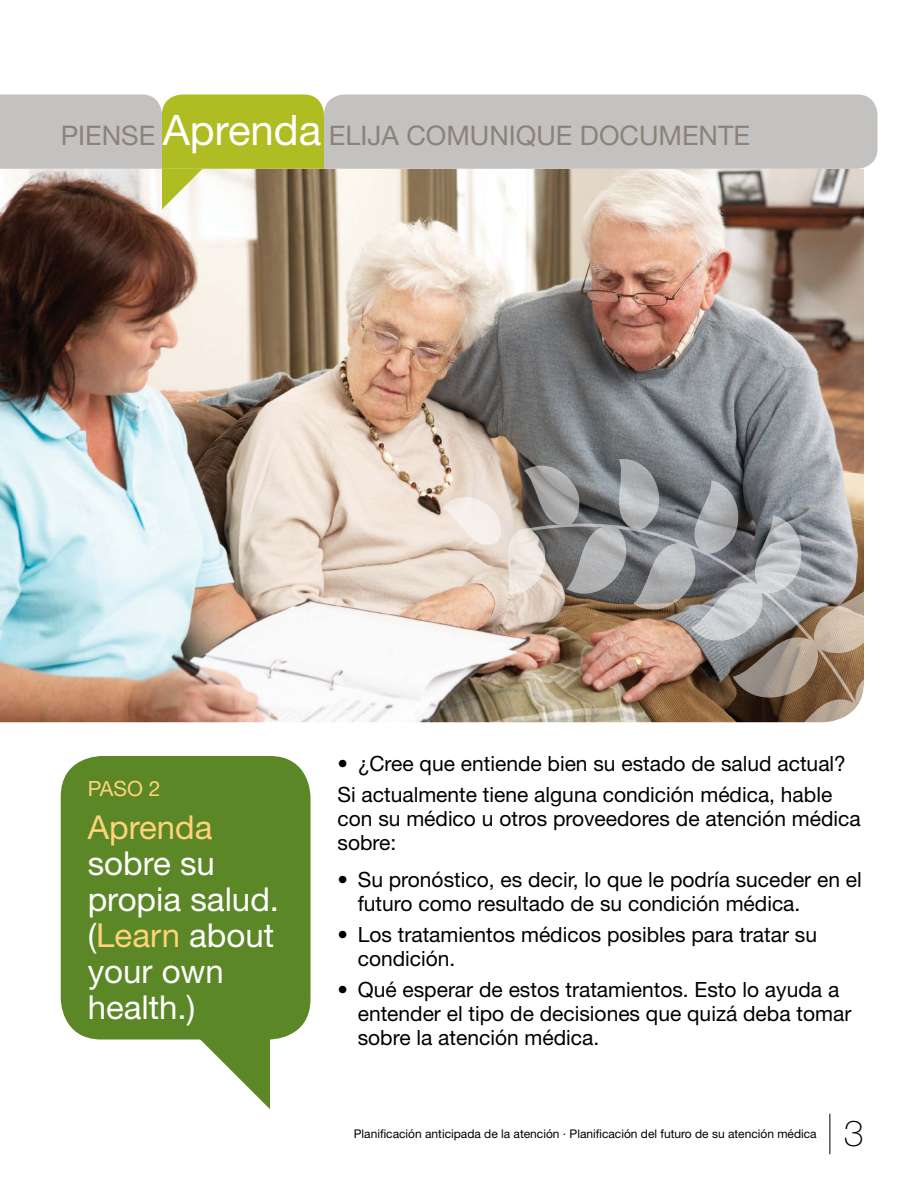
<style>
.page{position:relative;width:918px;height:1188px;background:#fff}
.page>*{position:absolute;margin:0;border:0;box-sizing:border-box;transform-origin:0 0}
.t1{font:100 36px "Helvetica Neue LT Std";color:#000}
.t2{font:33px/36px "Helvetica Neue LT Std";color:#fff}
.t3{font:33px "Helvetica Neue LT Std";color:#ffd478}
.t4{font:27px "Helvetica Neue LT Std";color:#8b827a}
.t5{font:21px/24px "Helvetica Neue LT Std";color:#000}
.t6{font:21px "Helvetica Neue LT Std";color:#ffd478}
.t7{font:12px "Helvetica Neue LT Std";color:#000}
.s1{font-size:42px;color:#fff}
.s2{color:#ffd478}
</style>
<div class="page">
<svg style="left:201px;top:1040px;width:69px;height:69px"></svg>
<div style="left:61px;top:756px;width:249px;height:284px;background:#5c8727;border-radius:40px"></div>
<img style="left:0;top:209px;width:864px;height:513px">
<svg style="left:0;top:94px;width:878px;height:115px;background:#c2bfa7"></svg>
<img style="left:442px;top:454px;width:422px;height:269px">
<img style="left:518px;top:477px;width:346px;height:246px">
<hr style="left:830px;top:1114px;width:1px;height:40px;background:#000">
<p class="t4" style="left:61px;top:119px;width:691px">PIENSE <span class="s1">Aprenda</span> ELIJA COMUNIQUE DOCUMENTE</p>
<p class="t6" style="left:88px;top:777px;width:74px">PASO 2</p>
<h2 class="t3" style="left:88px;top:808px;width:126px">Aprenda</h2>
<h2 class="t2" style="left:88px;top:845px;width:193px">sobre su propia salud. (<span class="s2">Learn</span> about your own health.)</h2>
<p class="t5" style="left:338px;top:748px;width:510px;line-height:30.8px">• ¿Cree que entiende bien su estado de salud actual?<br>Si actualmente tiene alguna condición médica, hable</p>
<p class="t5" style="left:338px;top:806px;width:525px">con su médico u otros proveedores de atención médica sobre:</p>
<p class="t5" style="left:358px;top:868px;width:506px;text-indent:-20px">• Su pronóstico, es decir, lo que le podría suceder en el futuro como resultado de su condición médica.</p>
<p class="t5" style="left:358px;top:922px;width:461px;text-indent:-20px">• Los tratamientos médicos posibles para tratar su condición.</p>
<p class="t5" style="left:358px;top:977px;width:495px;text-indent:-20px">• Qué esperar de estos tratamientos. Esto lo ayuda a entender el tipo de decisiones que quizá deba tomar sobre la atención médica.</p>
<p class="t7" style="left:354px;top:1127px;width:464px">Planificación anticipada de la atención · Planificación del futuro de su atención médica</p>
<h1 class="t1" style="left:844px;top:1113px;width:22px">3</h1>
</div>
